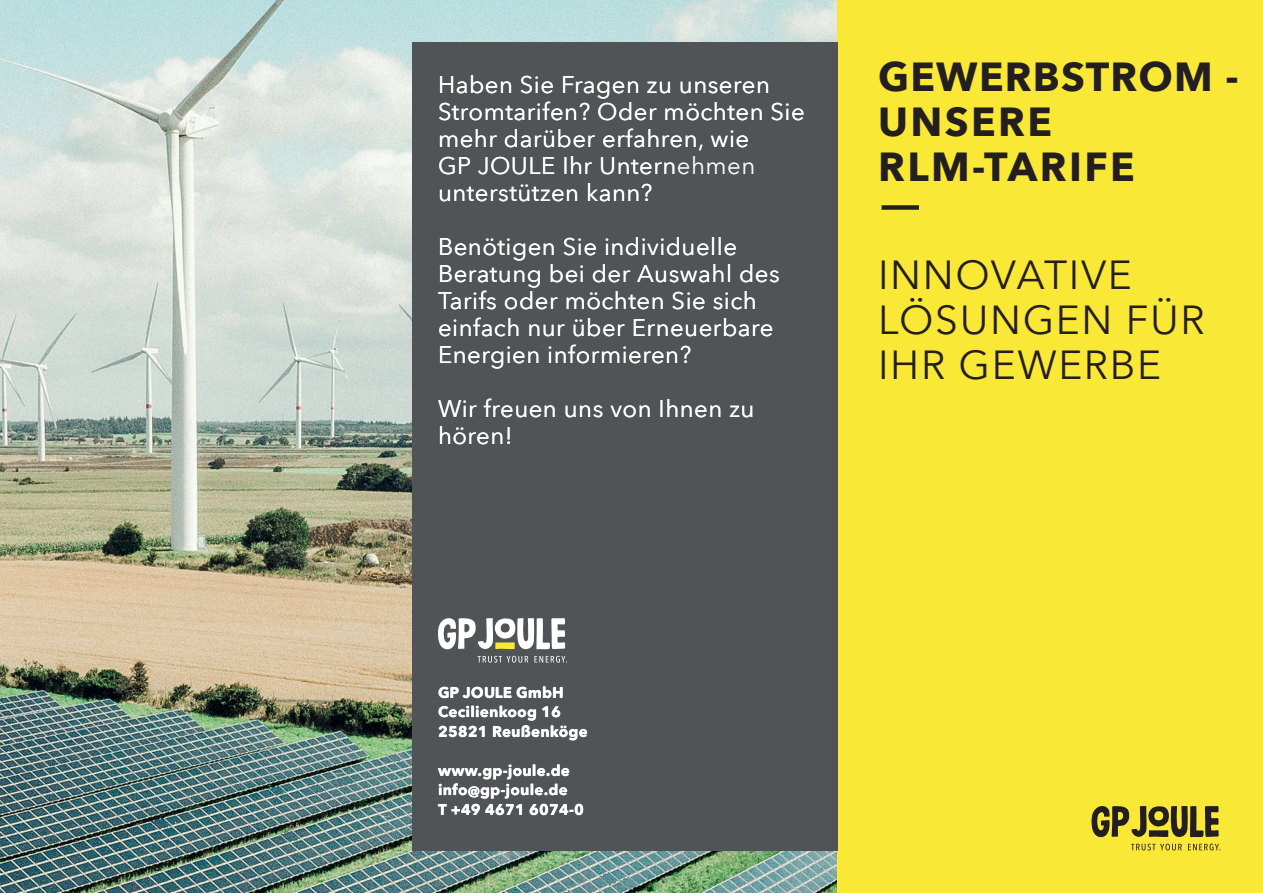
<style>
.page{position:relative;width:1263px;height:893px;background:#fff}
.page>*{position:absolute;margin:0;border:0;box-sizing:border-box;transform-origin:0 0}
.t1{font:40.5px/45px "Avenir Next LT Pro";letter-spacing:.04em;color:#231f20}
.t2{font:700 40.5px "Avenir Next LT Pro";letter-spacing:.045em;color:#231f20}
.t3{font:24px/27px "Avenir Next LT Pro";letter-spacing:.02em;color:#fff}
.t4{font:700 15px/19.5px "Avenir Next LT Pro";letter-spacing:.02em;color:#fff}
</style>
<div class="page">
<img style="left:0;top:0;width:838px;height:893px">
<div style="left:838px;top:0;width:425px;height:893px;background:#fae837"></div>
<svg style="left:1091px;top:806px;width:128px;height:31px"></svg>
<svg style="left:1131px;top:844px;width:51px;height:6px"></svg>
<svg style="left:1188px;top:844px;width:32px;height:6px"></svg>
<div style="left:412px;top:42px;width:426px;height:808px;background:#515457"></div>
<svg style="left:438px;top:764px;width:145px;height:51px"></svg>
<svg style="left:439px;top:706px;width:148px;height:34px"></svg>
<svg style="left:439px;top:686px;width:124px;height:12px"></svg>
<svg style="left:438px;top:618px;width:127px;height:32px"></svg>
<svg style="left:478px;top:656px;width:50px;height:7px"></svg>
<svg style="left:534px;top:656px;width:33px;height:7px"></svg>
<div style="left:881px;top:205px;width:38px;height:5px;background:#231f20"></div>
<p class="t3" style="left:438px;top:71px;width:368px">Haben Sie Fragen zu unseren<br>Stromtarifen? Oder möchten Sie mehr darüber erfahren, wie</p>
<p class="t3" style="left:438px;top:179px;width:216px">unterstützen kann?</p>
<p class="t3" style="left:438px;top:233px;width:301px">Benötigen Sie individuelle</p>
<p class="t3" style="left:438px;top:260px;width:343px">Beratung bei der Auswahl des<br>Tarifs oder möchten Sie sich</p>
<p class="t3" style="left:438px;top:314px;width:337px">einfach nur über Erneuerbare<br>Energien informieren?</p>
<p class="t3" style="left:438px;top:395px;width:318px">Wir freuen uns von Ihnen zu</p>
<p class="t3" style="left:438px;top:422px;width:76px">hören!</p>
<p class="t3" style="left:438px;top:152px;width:319px">GP JOULE Ihr Unternehmen</p>
<p class="t2" style="left:878px;top:52px;width:362px">GEWERBSTROM -</p>
<p class="t2" style="left:878px;top:97px;width:175px">UNSERE</p>
<p class="t2" style="left:878px;top:142px;width:258px">RLM-TARIFE</p>
<p class="t1" style="left:878px;top:253px;width:255px">INNOVATIVE</p>
<p class="t1" style="left:878px;top:298px;width:328px">LÖSUNGEN FÜR<br>IHR GEWERBE</p>
<p class="t4" style="left:438px;top:682px;width:151px">GP JOULE GmbH<br>Cecilienkoog 16<br>25821 Reußenköge</p>
<p class="t4" style="left:438px;top:760px;width:133px">www.gp-joule.de info@gp-joule.de</p>
<p class="t4" style="left:438px;top:799px;width:147px">T +49 4671 6074-0</p>
</div>
